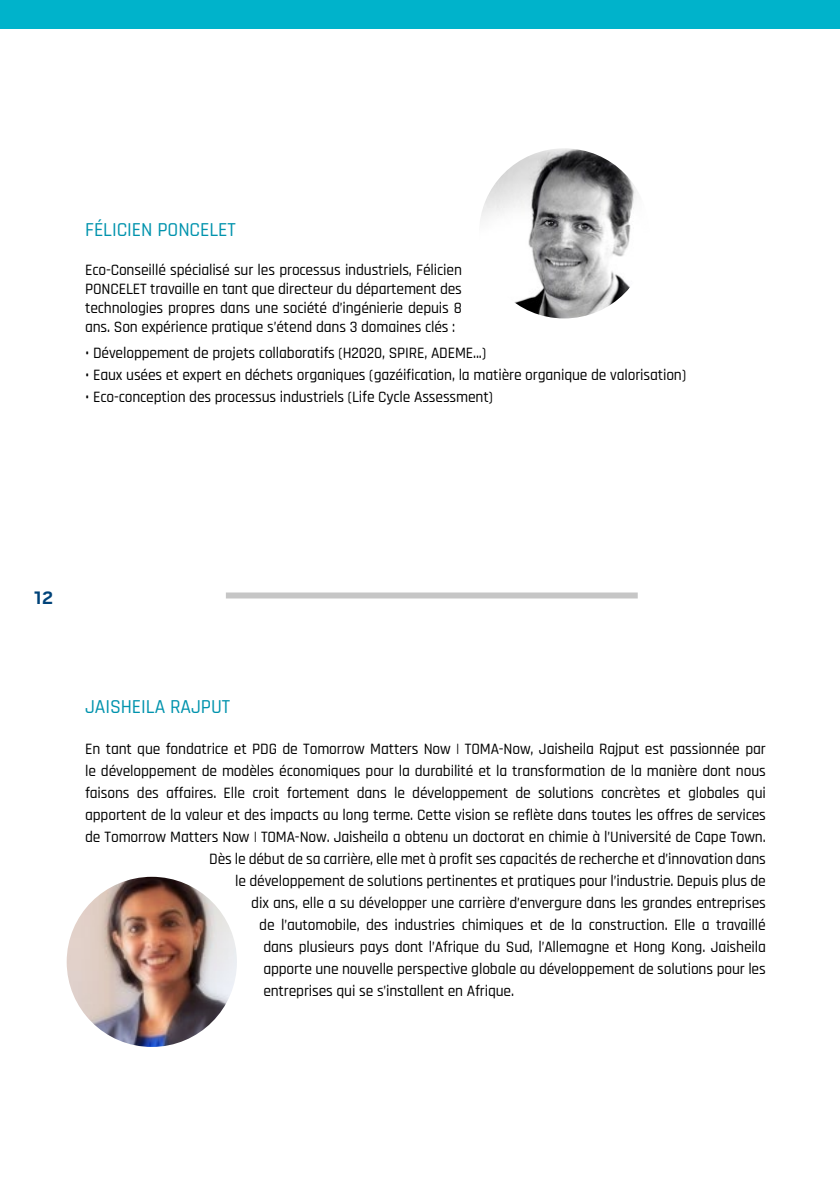
<style>
.page{position:relative;width:840px;height:1191px;background:#fff}
.page>*{position:absolute;margin:0;border:0;box-sizing:border-box;transform-origin:0 0}
.t1{font:500 20px "Rajdhani";letter-spacing:-.005em;color:#0093ad}
.t2{font:700 20px "Scout";color:#004379}
.t3{font:500 16px/19.2px "Rajdhani";letter-spacing:-.01em;color:#000;text-align:justify}
</style>
<div class="page">
<div style="left:0;top:0;width:839px;height:28px;background:#00b3cb"></div>
<div style="left:226px;top:592px;width:411px;height:6px;background:#c6c6c6"></div>
<img style="left:478px;top:148px;width:171px;height:170px;border-radius:85px">
<img style="left:67px;top:876px;width:170px;height:171px;border-radius:85px">
<p class="t1" style="left:85px;top:218px;width:152px">FÉLICIEN PONCELET</p>
<p class="t3" style="left:85px;top:260px;width:378px">Eco-Conseillé spécialisé sur les processus industriels, Félicien PONCELET travaille en tant que directeur du département des technologies propres dans une société d’ingénierie depuis 8 ans. Son expérience pratique s’étend dans 3 domaines clés :</p>
<p class="t3" style="left:85px;top:344px;width:402px">• Développement de projets collaboratifs (H2020, SPIRE, ADEME...)</p>
<p class="t3" style="left:85px;top:366px;width:602px">• Eaux usées et expert en déchets organiques (gazéification, la matière organique de valorisation)</p>
<p class="t3" style="left:85px;top:388px;width:409px">• Eco-conception des processus industriels (Life Cycle Assessment)</p>
<p class="t2" style="left:34px;top:584px;width:21px">12</p>
<p class="t1" style="left:85px;top:694px;width:146px">JAISHEILA RAJPUT</p>
<p class="t3" style="left:85px;top:740px;width:681px">En tant que fondatrice et PDG de Tomorrow Matters Now | TOMA-Now, Jaisheila Rajput est passionnée par</p>
<p class="t3" style="left:85px;top:762px;width:681px">le développement de modèles économiques pour la durabilité et la transformation de la manière dont nous</p>
<p class="t3" style="left:85px;top:784px;width:682px">faisons des affaires. Elle croit fortement dans le développement de solutions concrètes et globales qui</p>
<p class="t3" style="left:85px;top:806px;width:682px">apportent de la valeur et des impacts au long terme. Cette vision se reflète dans toutes les offres de services</p>
<p class="t3" style="left:85px;top:828px;width:681px">de Tomorrow Matters Now | TOMA-Now. Jaisheila a obtenu un doctorat en chimie à l’Université de Cape Town.</p>
<p class="t3" style="left:209px;top:850px;width:558px">Dès le début de sa carrière, elle met à profit ses capacités de recherche et d’innovation dans</p>
<p class="t3" style="left:235px;top:872px;width:532px">le développement de solutions pertinentes et pratiques pour l’industrie. Depuis plus de</p>
<p class="t3" style="left:251px;top:894px;width:516px">dix ans, elle a su développer une carrière d’envergure dans les grandes entreprises</p>
<p class="t3" style="left:259px;top:916px;width:507px">de l’automobile, des industries chimiques et de la construction. Elle a travaillé</p>
<p class="t3" style="left:263px;top:938px;width:504px">dans plusieurs pays dont l’Afrique du Sud, l’Allemagne et Hong Kong. Jaisheila</p>
<p class="t3" style="left:263px;top:960px;width:503px">apporte une nouvelle perspective globale au développement de solutions pour les</p>
<p class="t3" style="left:263px;top:982px;width:252px">entreprises qui se s’installent en Afrique.</p>
</div>
